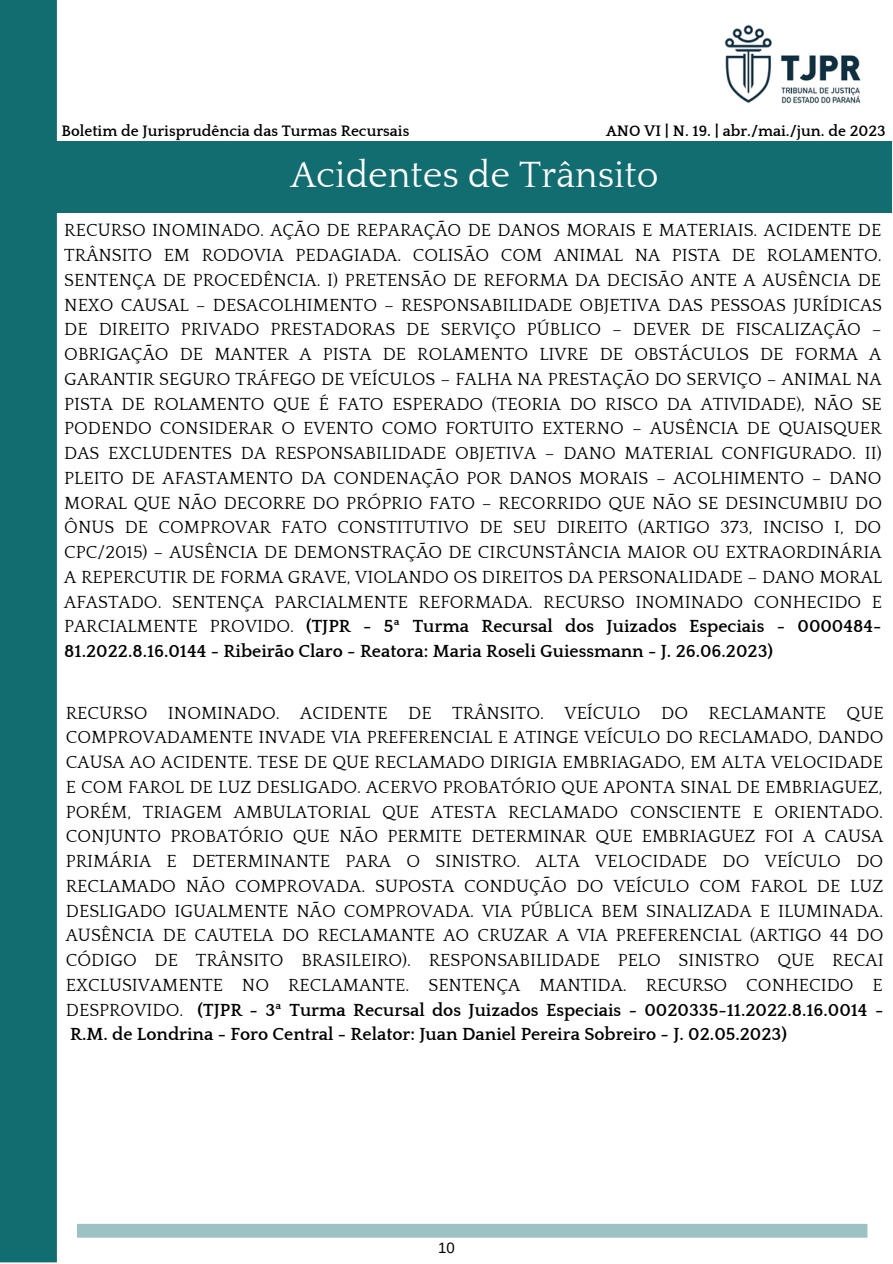
<style>
.page{position:relative;width:893px;height:1264px;background:#fff}
.page>*{position:absolute;margin:0;border:0;box-sizing:border-box;transform-origin:0 0}
.t1{font:37.5px "Quattrocento";color:#fff}
.t2{font:18px/24.8px "Quattrocento";color:#000;text-align:justify}
.t3{font:700 15.6px "Quattrocento";color:#000}
.t4{font:15px "Arimo";color:#000}
.s1{font-weight:700}
</style>
<div class="page">
<div style="left:0;top:0;width:57px;height:1262px;background:#116d70"></div>
<img style="left:724px;top:25px;width:137px;height:79px">
<div style="left:48px;top:141px;width:843px;height:71px;background:#116d70"></div>
<svg style="left:77px;top:1223px;width:790px;height:14px;background:#a2c5c6"></svg>
<p class="t3" style="left:606px;top:123px;width:281px">ANO VI | N. 19. | abr./mai./jun. de 2023</p>
<p class="t3" style="left:62px;top:123px;width:349px">Boletim de Jurisprudência das Turmas Recursais</p>
<p class="t1" style="left:291px;top:156px;width:369px">Acidentes de Trânsito</p>
<p class="t2" style="left:64px;top:219px;width:819px">RECURSO INOMINADO. AÇÃO DE REPARAÇÃO DE DANOS MORAIS E MATERIAIS. ACIDENTE DE TRÂNSITO EM RODOVIA PEDAGIADA. COLISÃO COM ANIMAL NA PISTA DE ROLAMENTO.<br>SENTENÇA DE PROCEDÊNCIA. I) PRETENSÃO DE REFORMA DA DECISÃO ANTE A AUSÊNCIA DE NEXO CAUSAL – DESACOLHIMENTO – RESPONSABILIDADE OBJETIVA DAS PESSOAS JURÍDICAS DE DIREITO PRIVADO PRESTADORAS DE SERVIÇO PÚBLICO – DEVER DE FISCALIZAÇÃO – OBRIGAÇÃO DE MANTER A PISTA DE ROLAMENTO LIVRE DE OBSTÁCULOS DE FORMA A GARANTIR SEGURO TRÁFEGO DE VEÍCULOS – FALHA NA PRESTAÇÃO DO SERVIÇO – ANIMAL NA PISTA DE ROLAMENTO QUE É FATO ESPERADO (TEORIA DO RISCO DA ATIVIDADE), NÃO SE PODENDO CONSIDERAR O EVENTO COMO FORTUITO EXTERNO – AUSÊNCIA DE QUAISQUER DAS EXCLUDENTES DA RESPONSABILIDADE OBJETIVA – DANO MATERIAL CONFIGURADO. II)<br>PLEITO DE AFASTAMENTO DA CONDENAÇÃO POR DANOS MORAIS – ACOLHIMENTO – DANO MORAL QUE NÃO DECORRE DO PRÓPRIO FATO – RECORRIDO QUE NÃO SE DESINCUMBIU DO ÔNUS DE COMPROVAR FATO CONSTITUTIVO DE SEU DIREITO (ARTIGO 373, INCISO I, DO CPC/2015) – AUSÊNCIA DE DEMONSTRAÇÃO DE CIRCUNSTÂNCIA MAIOR OU EXTRAORDINÁRIA A REPERCUTIR DE FORMA GRAVE, VIOLANDO OS DIREITOS DA PERSONALIDADE – DANO MORAL AFASTADO. SENTENÇA PARCIALMENTE REFORMADA. RECURSO INOMINADO CONHECIDO E PARCIALMENTE PROVIDO. <span class="s1">(TJPR - 5ª Turma Recursal dos Juizados Especiais - 0000484- 81.2022.8.16.0144 - Ribeirão Claro - Reatora: Maria Roseli Guiessmann - J. 26.06.2023)</span></p>
<p class="t2" style="left:66px;top:701px;width:819px">RECURSO INOMINADO. ACIDENTE DE TRÂNSITO. VEÍCULO DO RECLAMANTE QUE COMPROVADAMENTE INVADE VIA PREFERENCIAL E ATINGE VEÍCULO DO RECLAMADO, DANDO CAUSA AO ACIDENTE. TESE DE QUE RECLAMADO DIRIGIA EMBRIAGADO, EM ALTA VELOCIDADE E COM FAROL DE LUZ DESLIGADO. ACERVO PROBATÓRIO QUE APONTA SINAL DE EMBRIAGUEZ, PORÉM, TRIAGEM AMBULATORIAL QUE ATESTA RECLAMADO CONSCIENTE E ORIENTADO.<br>CONJUNTO PROBATÓRIO QUE NÃO PERMITE DETERMINAR QUE EMBRIAGUEZ FOI A CAUSA PRIMÁRIA E DETERMINANTE PARA O SINISTRO. ALTA VELOCIDADE DO VEÍCULO DO RECLAMADO NÃO COMPROVADA. SUPOSTA CONDUÇÃO DO VEÍCULO COM FAROL DE LUZ DESLIGADO IGUALMENTE NÃO COMPROVADA. VIA PÚBLICA BEM SINALIZADA E ILUMINADA.<br>AUSÊNCIA DE CAUTELA DO RECLAMANTE AO CRUZAR A VIA PREFERENCIAL (ARTIGO 44 DO CÓDIGO DE TRÂNSITO BRASILEIRO). RESPONSABILIDADE PELO SINISTRO QUE RECAI EXCLUSIVAMENTE NO RECLAMANTE. SENTENÇA MANTIDA. RECURSO CONHECIDO E DESPROVIDO. <span class="s1">(TJPR - 3ª Turma Recursal dos Juizados Especiais - 0020335-11.2022.8.16.0014 - R.M. de Londrina - Foro Central - Relator: Juan Daniel Pereira Sobreiro - J. 02.05.2023)</span></p>
<p class="t4" style="left:438px;top:1239px;width:18px">10</p>
</div>
